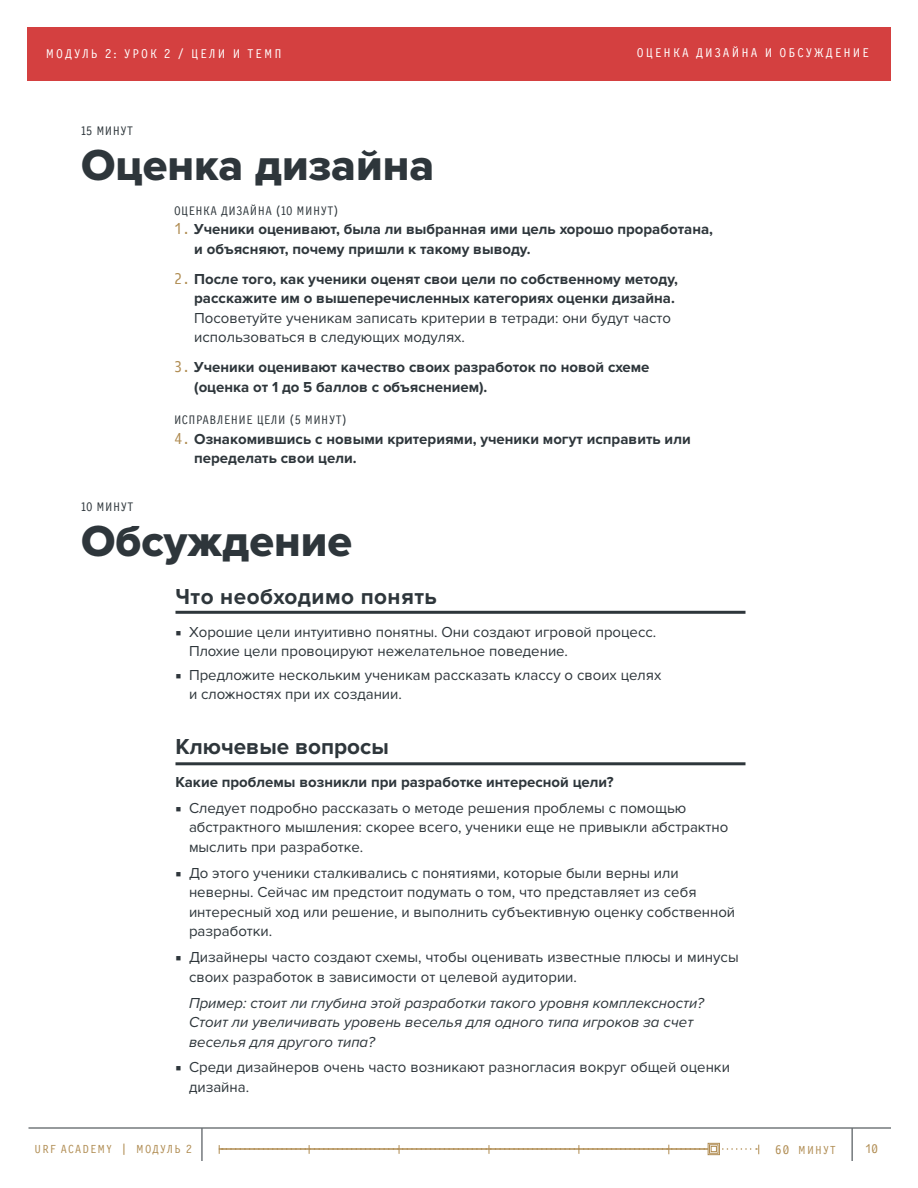
<style>
.page{position:relative;width:918px;height:1188px;background:#fff}
.page>*{position:absolute;margin:0;border:0;box-sizing:border-box;transform-origin:0 0}
.t1{font:45px "Proxima Nova Extrabld";color:#2e363b}
.t2{font:700 22.5px "Proxima Nova";letter-spacing:.02em;color:#2e363b}
.t3{font:700 22.5px "Proxima Nova";color:#2e363b}
.t4{font:15px/19.5px "Proxima Nova";color:#2e363b}
.bullets{font:700 15px/19.5px "Proxima Nova";color:#2e363b}
.bullets-2{font:italic 15px/19.5px "Proxima Nova";color:#2e363b}
.t5{font:13.05px "New Letter Gothic C";letter-spacing:.16em;color:#fff}
.t6{font:12.75px "New Letter Gothic C";letter-spacing:.04em;color:#2e363b}
.t7{font:12px "New Letter Gothic C";letter-spacing:.105em;color:#b08c52}
.t8{font:12px "Eco Coding WGL4 W01";color:#b08c52}
.s1{font-family:"Eco Coding WGL4 W01";font-weight:400;color:#b08c52}
.s2{font-weight:400}
.s3{font-family:"Minion Pro"}
.s4{font-family:"Eco Coding WGL4 W01"}
</style>
<div class="page">
<hr style="left:28px;top:1128px;width:863px;height:1px;background:#2e363b">
<hr style="left:202px;top:1128px;width:1px;height:33px;background:#2e363b">
<hr style="left:852px;top:1128px;width:1px;height:33px;background:#2e363b">
<div style="left:27px;top:27px;width:864px;height:54px;background:#d44040"></div>
<hr style="left:176px;top:611px;width:570px;height:3px;background:#2e363b">
<hr style="left:176px;top:762px;width:570px;height:3px;background:#2e363b">
<svg style="left:708px;top:1143px;width:12px;height:12px"></svg>
<div style="left:709px;top:1144px;width:9px;height:10px;background:#c1a477"></div>
<svg style="left:219px;top:1145px;width:540px;height:9px"></svg>
<p class="t5" style="left:46px;top:46px;width:237px">МОДУЛЬ 2: УРОК 2 / ЦЕЛИ И ТЕМП</p>
<p class="t6" style="left:81px;top:124px;width:54px">15 МИНУТ</p>
<p class="t1" style="left:81px;top:139px;width:355px">Оценка дизайна</p>
<p class="t5" style="left:637px;top:46px;width:234px">ОЦЕНКА ДИЗАЙНА И ОБСУЖДЕНИЕ</p>
<p class="t6" style="left:81px;top:500px;width:54px">10 МИНУТ</p>
<p class="t6" style="left:174px;top:204px;width:166px">ОЦЕНКА ДИЗАЙНА (10 МИНУТ)</p>
<p class="bullets" style="left:194px;top:220px;width:520px;text-indent:-20px"><span class="s1">1.</span> Ученики оценивают, была ли выбранная ими цель хорошо проработана, и объясняют, почему пришли к такому выводу.</p>
<p class="bullets" style="left:194px;top:269px;width:485px;text-indent:-20px"><span class="s1">2.</span> После того, как ученики оценят свои цели по собственному методу, расскажите им о вышеперечисленных категориях оценки дизайна.<br><span class="s2">Посоветуйте ученикам записать критерии в тетради: они будут часто использоваться в следующих модулях.</span></p>
<p class="bullets" style="left:194px;top:358px;width:457px;text-indent:-20px"><span class="s1">3.</span> Ученики оценивают качество своих разработок по новой схеме (оценка от 1 до 5 баллов с объяснением).</p>
<p class="t6" style="left:174px;top:413px;width:174px">ИСПРАВЛЕНИЕ ЦЕЛИ (5 МИНУТ)</p>
<p class="bullets" style="left:194px;top:429px;width:498px;text-indent:-20px"><span class="s1">4.</span> Ознакомившись с новыми критериями, ученики могут исправить или переделать свои цели.</p>
<p class="t1" style="left:81px;top:516px;width:273px">Обсуждение</p>
<p class="t2" style="left:176px;top:583px;width:263px">Что необходимо понять</p>
<p class="t4" style="left:189px;top:622px;width:469px;text-indent:-14px"><span class="s3">■</span> Хорошие цели интуитивно понятны. Они создают игровой процесс.<br>Плохие цели провоцируют нежелательное поведение.</p>
<p class="t4" style="left:189px;top:665px;width:474px;text-indent:-14px"><span class="s3">■</span> Предложите нескольким ученикам рассказать классу о своих целях и сложностях при их создании.</p>
<p class="t3" style="left:176px;top:734px;width:215px">Ключевые вопросы</p>
<p class="bullets" style="left:176px;top:773px;width:440px">Какие проблемы возникли при разработке интересной цели?</p>
<p class="t4" style="left:189px;top:798px;width:541px;text-indent:-14px"><span class="s3">■</span> Следует подробно рассказать о методе решения проблемы с помощью абстрактного мышления: скорее всего, ученики еще не привыкли абстрактно мыслить при разработке.</p>
<p class="t4" style="left:189px;top:863px;width:548px;text-indent:-14px"><span class="s3">■</span> До этого ученики сталкивались с понятиями, которые были верны или неверны. Сейчас им предстоит подумать о том, что представляет из себя интересный ход или решение, и выполнить субъективную оценку собственной разработки.</p>
<p class="t4" style="left:189px;top:948px;width:551px;text-indent:-14px"><span class="s3">■</span> Дизайнеры часто создают схемы, чтобы оценивать известные плюсы и минусы своих разработок в зависимости от целевой аудитории.</p>
<p class="bullets-2" style="left:189px;top:993px;width:517px">Пример: стоит ли глубина этой разработки такого уровня комплексности?<br>Стоит ли увеличивать уровень веселья для одного типа игроков за счет веселья для другого типа?</p>
<p class="t4" style="left:189px;top:1058px;width:542px;text-indent:-14px"><span class="s3">■</span> Среди дизайнеров очень часто возникают разногласия вокруг общей оценки дизайна.</p>
<p class="t7" style="left:34px;top:1143px;width:159px">URF ACADEMY <span class="s4">|</span> МОДУЛЬ 2</p>
<p class="t7" style="left:775px;top:1144px;width:62px"><span class="s4">60</span> МИНУТ</p>
<p class="t8" style="left:865px;top:1142px;width:14px">10</p>
</div>
